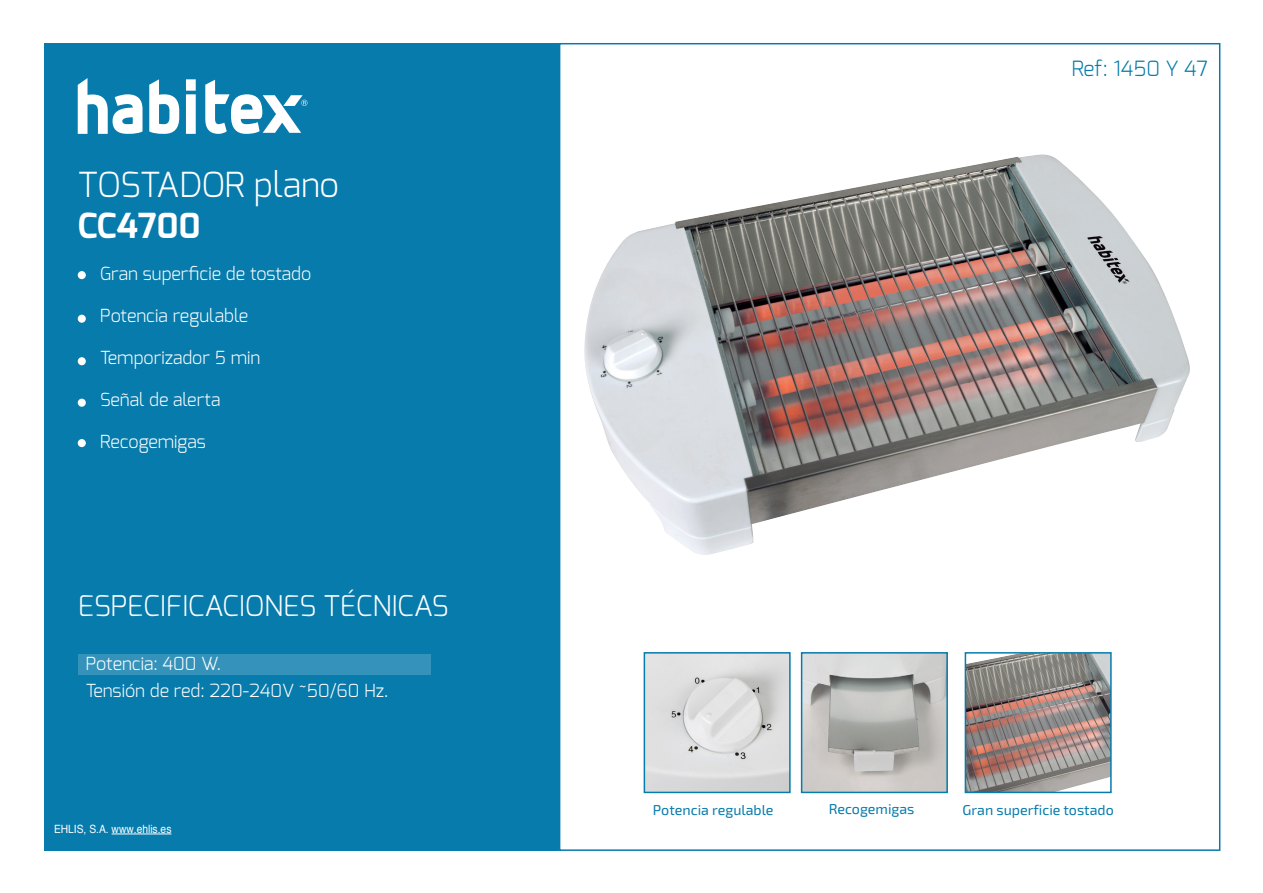
<style>
.page{position:relative;width:1263px;height:893px;background:#fff}
.page>*{position:absolute;margin:0;border:0;box-sizing:border-box;transform-origin:0 0}
.t1{font:300 34.5px "Exo";color:#fff}
.t2{font:700 34.5px "Exo";color:#fff}
.t3{font:300 28.5px "Exo";color:#fff}
.t4{font:300 21px "Exo";color:#077bac}
.t5{font:300 18px "Exo";color:#fff}
.t6{font:14.25px "Exo 2";color:#077bac}
.t7{font:11.4px "Helvetica";color:#fff;scale:.9 1}
</style>
<div class="page">
<div style="left:44px;top:43px;width:515px;height:808px;background:#077bac"></div>
<div style="left:78px;top:654px;width:352px;height:20px;background:#3593bb"></div>
<div style="left:78px;top:271px;width:8px;height:8px;background:#fff;border-radius:50%"></div>
<div style="left:78px;top:315px;width:8px;height:8px;background:#fff;border-radius:50%"></div>
<div style="left:78px;top:357px;width:8px;height:8px;background:#fff;border-radius:50%"></div>
<svg style="left:78px;top:78px;width:65px;height:56px"></svg>
<svg style="left:149px;top:79px;width:30px;height:55px"></svg>
<svg style="left:186px;top:79px;width:10px;height:55px"></svg>
<svg style="left:205px;top:80px;width:102px;height:54px"></svg>
<hr style="left:112px;top:834px;width:59px;height:1px;background:#fff">
<img style="left:584px;top:155px;width:606px;height:400px">
<img style="left:647px;top:655px;width:141px;height:135px">
<div style="left:644px;top:652px;width:147px;height:141px;border:2px solid #077bac"></div>
<div style="left:78px;top:399px;width:8px;height:8px;background:#fff;border-radius:50%"></div>
<div style="left:78px;top:439px;width:8px;height:8px;background:#fff;border-radius:50%"></div>
<img style="left:804px;top:655px;width:141px;height:135px">
<div style="left:801px;top:652px;width:147px;height:141px;border:2px solid #077bac"></div>
<img style="left:968px;top:655px;width:141px;height:135px">
<div style="left:965px;top:652px;width:147px;height:141px;border:2px solid #077bac"></div>
<p class="t1" style="left:78px;top:162px;width:263px">TOSTADOR plano</p>
<p class="t2" style="left:78px;top:203px;width:124px">CC4700</p>
<p class="t5" style="left:100px;top:262px;width:213px">Gran superficie de tostado</p>
<p class="t5" style="left:100px;top:304px;width:149px">Potencia regulable</p>
<p class="t5" style="left:100px;top:346px;width:162px">Temporizador 5 min</p>
<p class="t5" style="left:100px;top:388px;width:122px">Señal de alerta</p>
<p class="t5" style="left:100px;top:430px;width:107px">Recogemigas</p>
<p class="t3" style="left:78px;top:588px;width:372px">ESPECIFICACIONES TÉCNICAS</p>
<p class="t5" style="left:86px;top:652px;width:137px">Potencia: 400 W.</p>
<p class="t5" style="left:86px;top:679px;width:304px">Tensión de red: 220-240V ~50/60 Hz.</p>
<p class="t7" style="left:54px;top:820px;width:132px">EHLIS, S.A. www.ehlis.es</p>
<p class="t4" style="left:1072px;top:55px;width:138px">Ref: 1450 Y 47</p>
<p class="t6" style="left:653px;top:802px;width:122px">Potencia regulable</p>
<p class="t6" style="left:829px;top:801px;width:87px">Recogemigas</p>
<p class="t6" style="left:962px;top:801px;width:153px">Gran superficie tostado</p>
</div>
